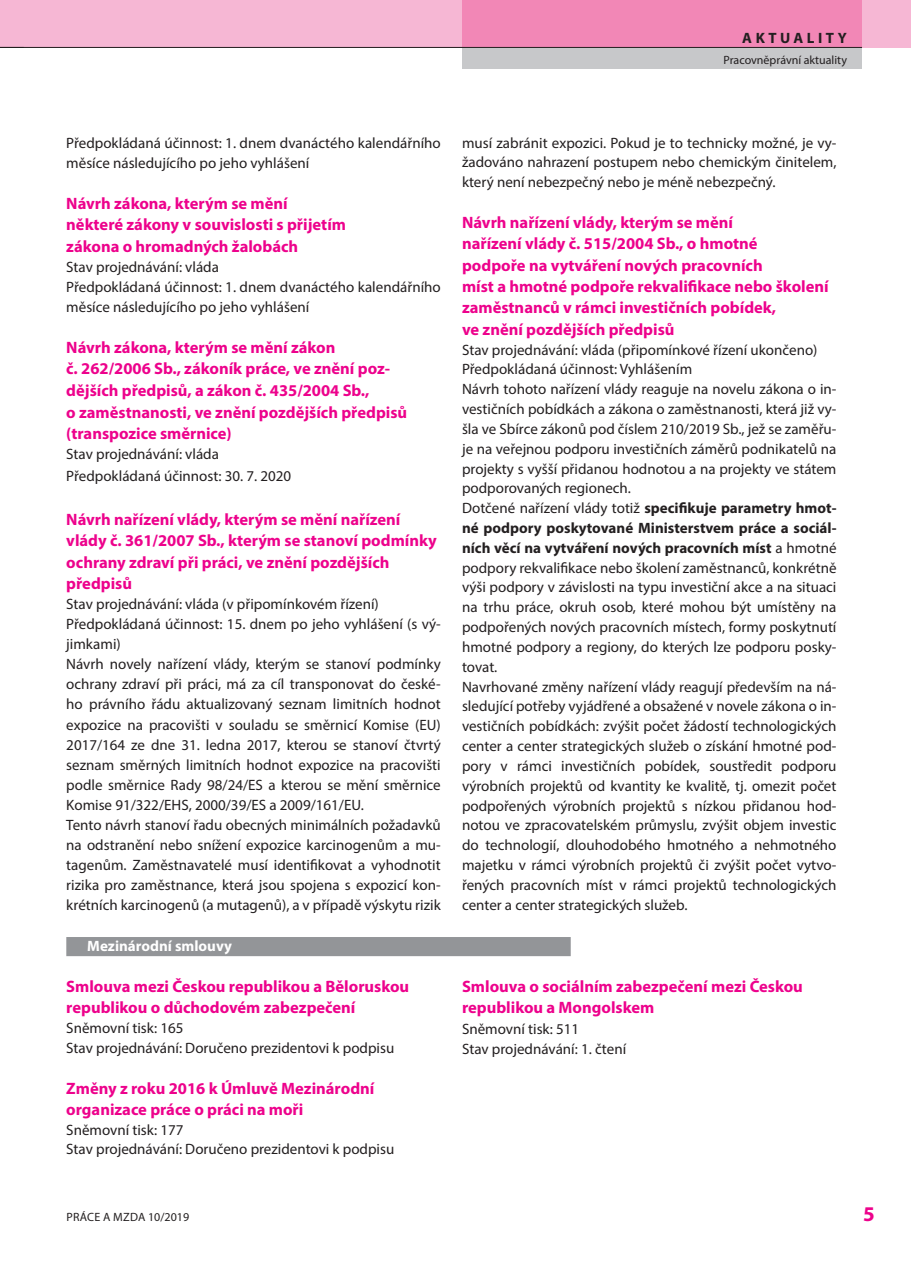
<style>
.page{position:relative;width:911px;height:1282px;background:#fff}
.page>*{position:absolute;margin:0;border:0;box-sizing:border-box;transform-origin:0 0}
.t1{font:700 21px "Myriad Pro";color:#ed028c}
.t2{font:700 16.5px/21.6px "Myriad Pro";color:#ed028c}
.t3{font:15px/19.8px "Myriad Pro";color:#231f20}
.t4{font:700 15px "Myriad Pro";color:#fff}
.t5{font:700 15px "Myriad Pro";letter-spacing:.235em;color:#231f20}
.t6{font:12px "Myriad Pro";color:#231f20}
.s1{font-weight:700}
</style>
<div class="page">
<div style="left:0;top:0;width:11px;height:48px;background:#f6b7d4"></div>
<div style="left:11px;top:0;width:899px;height:48px;background:#f6b7d4"></div>
<div style="left:462px;top:0;width:399px;height:69px;background:#c7c8ca"></div>
<div style="left:462px;top:0;width:399px;height:48px;background:#f287b6"></div>
<hr style="left:0;top:47px;width:861px;height:1px;background:#231f20">
<div style="left:66px;top:937px;width:504px;height:19px;background:#939598"></div>
<p class="t5" style="left:742px;top:28px;width:106px">aktuality</p>
<p class="t6" style="left:723px;top:53px;width:125px">Pracovněprávní aktuality</p>
<p class="t3" style="left:66px;top:132px;width:376px">Předpokládaná účinnost: 1. dnem dvanáctého kalendářního měsíce následujícího po jeho vyhlášení</p>
<p class="t2" style="left:66px;top:192px;width:281px">Návrh zákona, kterým se mění některé zákony v souvislosti s přijetím zákona o hromadných žalobách</p>
<p class="t3" style="left:66px;top:256px;width:376px">Stav projednávání: vláda<br>Předpokládaná účinnost: 1. dnem dvanáctého kalendářního měsíce následujícího po jeho vyhlášení</p>
<p class="t2" style="left:66px;top:336px;width:342px">Návrh zákona, kterým se mění zákon<br>č. 262/2006 Sb., zákoník práce, ve znění poz&shy;dějších předpisů, a zákon č. 435/2004 Sb.,<br>o zaměstnanosti, ve znění pozdějších předpisů (transpozice směrnice)</p>
<p class="t3" style="left:66px;top:443px;width:226px;line-height:21.5px">Stav projednávání: vláda<br>Předpokládaná účinnost: 30. 7. 2020</p>
<p class="t2" style="left:66px;top:507px;width:372px">Návrh nařízení vlády, kterým se mění nařízení vlády č. 361/2007 Sb., kterým se stanoví podmínky ochrany zdraví při práci, ve znění pozdějších předpisů</p>
<p class="t3" style="left:66px;top:594px;width:376px">Stav projednávání: vláda (v připomínkovém řízení)<br>Předpokládaná účinnost: 15. dnem po jeho vyhlášení (s vý&shy;jimkami)<br>Návrh novely nařízení vlády, kterým se stanoví podmínky ochrany zdraví při práci, má za cíl transponovat do české&shy;ho právního řádu aktualizovaný seznam limitních hodnot expozice na pracovišti v souladu se směrnicí Komise (EU)<br>2017/164 ze dne 31. ledna 2017, kterou se stanoví čtvrtý seznam směrných limitních hodnot expozice na pracovišti podle směrnice Rady 98/24/ES a kterou se mění směrnice Komise 91/322/EHS, 2000/39/ES a 2009/161/EU.<br>Tento návrh stanoví řadu obecných minimálních požadavků na odstranění nebo snížení expozice karcinogenům a mu&shy;tagenům. Zaměstnavatelé musí identifikovat a vyhodnotit rizika pro zaměstnance, která jsou spojena s expozicí kon&shy;krétních karcinogenů (a mutagenů), a v případě výskytu rizik</p>
<p class="t4" style="left:87px;top:935px;width:146px">Mezinárodní smlouvy</p>
<p class="t2" style="left:66px;top:974px;width:344px">Smlouva mezi Českou republikou a Běloruskou republikou o důchodovém zabezpečení</p>
<p class="t3" style="left:66px;top:1017px;width:329px">Sněmovní tisk: 165<br>Stav projednávání: Doručeno prezidentovi k podpisu</p>
<p class="t2" style="left:66px;top:1076px;width:310px">Změny z roku 2016 k Úmluvě Mezinárodní organizace práce o práci na moři</p>
<p class="t3" style="left:66px;top:1119px;width:329px">Sněmovní tisk: 177<br>Stav projednávání: Doručeno prezidentovi k podpisu</p>
<p class="t3" style="left:462px;top:132px;width:376px;text-align:justify">musí zabránit expozici. Pokud je to technicky možné, je vy&shy;žadováno nahrazení postupem nebo chemickým činitelem, který není nebezpečný nebo je méně nebezpečný.</p>
<p class="t2" style="left:462px;top:211px;width:368px">Návrh nařízení vlády, kterým se mění<br>nařízení vlády č. 515/2004 Sb., o hmotné<br>podpoře na vytváření nových pracovních<br>míst a hmotné podpoře rekvalifikace nebo školení zaměstnanců v rámci investičních pobídek,<br>ve znění pozdějších předpisů</p>
<p class="t3" style="left:462px;top:339px;width:376px">Stav projednávání: vláda (připomínkové řízení ukončeno)<br>Předpokládaná účinnost: Vyhlášením<br>Návrh tohoto nařízení vlády reaguje na novelu zákona o in&shy;vestičních pobídkách a zákona o zaměstnanosti, která již vy&shy;šla ve Sbírce zákonů pod číslem 210/2019 Sb., jež se zaměřu&shy;je na veřejnou podporu investičních záměrů podnikatelů na projekty s vyšší přidanou hodnotou a na projekty ve státem podporovaných regionech.<br>Dotčené nařízení vlády totiž <span class="s1">specifikuje parametry hmot&shy;né podpory poskytované Ministerstvem práce a sociál&shy;ních věcí na vytváření nových pracovních míst</span> a hmotné podpory rekvalifikace nebo školení zaměstnanců, konkrétně výši podpory v závislosti na typu investiční akce a na situaci na trhu práce, okruh osob, které mohou být umístěny na podpořených nových pracovních místech, formy poskytnutí hmotné podpory a regiony, do kterých lze podporu posky&shy;tovat.<br>Navrhované změny nařízení vlády reagují především na ná&shy;sledující potřeby vyjádřené a obsažené v novele zákona o in&shy;vestičních pobídkách: zvýšit počet žádostí technologických center a center strategických služeb o získání hmotné pod&shy;pory v rámci investičních pobídek, soustředit podporu výrobních projektů od kvantity ke kvalitě, tj. omezit počet podpořených výrobních projektů s nízkou přidanou hod&shy;notou ve zpracovatelském průmyslu, zvýšit objem investic do technologií, dlouhodobého hmotného a nehmotného majetku v rámci výrobních projektů či zvýšit počet vytvo&shy;řených pracovních míst v rámci projektů technologických center a center strategických služeb.</p>
<p class="t2" style="left:462px;top:974px;width:342px">Smlouva o sociálním zabezpečení mezi Českou republikou a Mongolskem</p>
<p class="t3" style="left:462px;top:1018px;width:166px">Sněmovní tisk: 511<br>Stav projednávání: 1. čtení</p>
<p class="t6" style="left:66px;top:1208px;width:124px">PRÁCE A MZDA 10/2019</p>
<h1 class="t1" style="left:863px;top:1199px;width:13px">5</h1>
</div>
